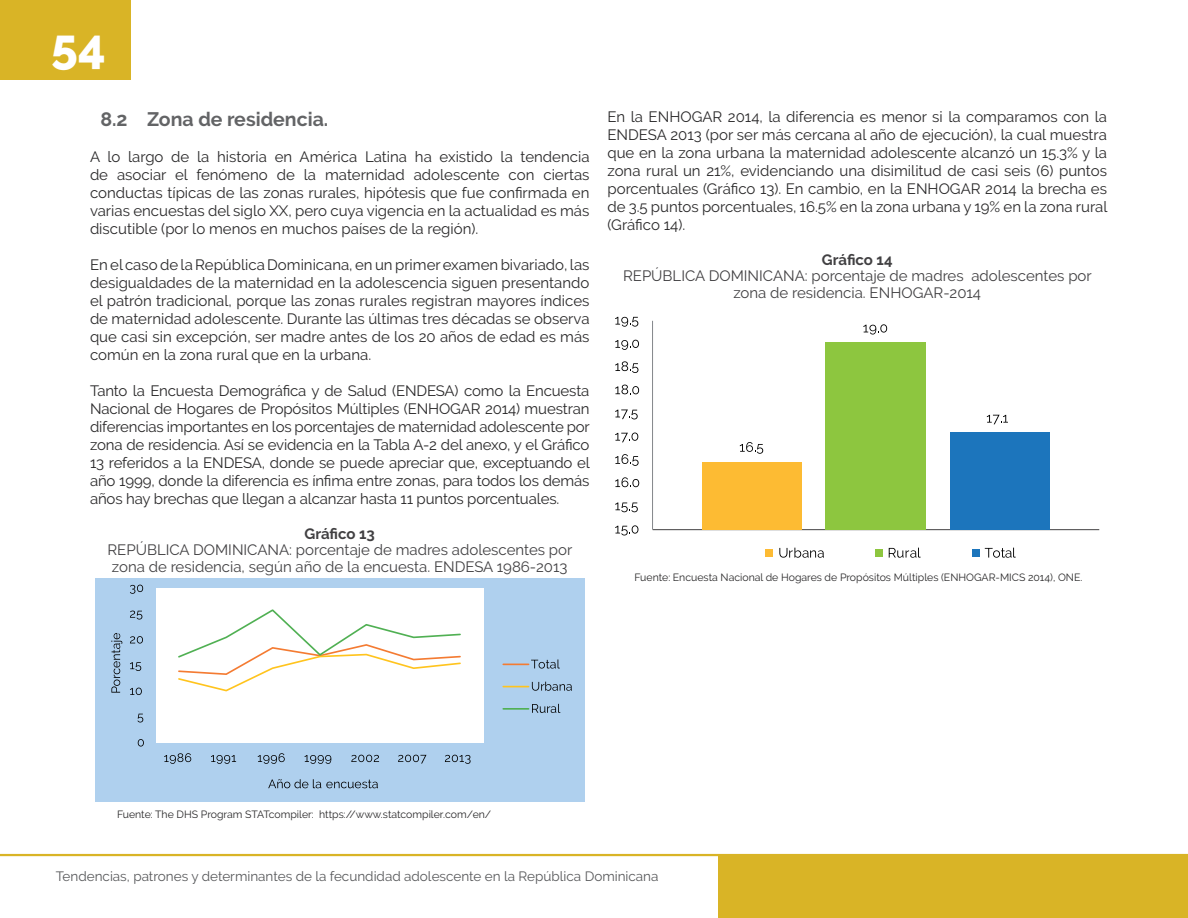
<style>
.page{position:relative;width:1188px;height:918px;background:#fff}
.page>*{position:absolute;margin:0;border:0;box-sizing:border-box;transform-origin:0 0}
.t1{font:800 48px "Raleway";color:#fff}
.t2{font:700 19.5px "Raleway";color:#636466}
.t3{font:15px/18px "Raleway";color:#292829;text-align:justify}
.t4{font:15px/16.5px "Raleway";color:#414042;text-align:center}
.t5{font:700 15px "Raleway";letter-spacing:-.005em;color:#414042}
.t6{font:13.5px "Raleway";color:#58595b}
.t7{font:10.5px "Raleway";color:#292829}
</style>
<div class="page">
<hr style="left:0;top:854px;width:1188px;height:2px;background:#d9b426">
<div style="left:718px;top:855px;width:470px;height:63px;background:#d9b426"></div>
<div style="left:0;top:0;width:130px;height:79px;background:#d9b426"></div>
<div style="left:95px;top:578px;width:489px;height:223px;background:#afd0ee"></div>
<div style="left:156px;top:588px;width:328px;height:155px;background:#fff"></div>
<svg style="left:178px;top:609px;width:283px;height:83px"></svg>
<svg style="left:138px;top:739px;width:6px;height:8px"></svg>
<svg style="left:137px;top:714px;width:6px;height:8px"></svg>
<svg style="left:130px;top:688px;width:12px;height:7px"></svg>
<svg style="left:130px;top:662px;width:11px;height:9px"></svg>
<svg style="left:130px;top:636px;width:13px;height:8px"></svg>
<svg style="left:130px;top:611px;width:12px;height:9px"></svg>
<svg style="left:130px;top:585px;width:13px;height:9px"></svg>
<svg style="left:164px;top:753px;width:27px;height:11px"></svg>
<svg style="left:211px;top:755px;width:25px;height:9px"></svg>
<svg style="left:258px;top:753px;width:27px;height:11px"></svg>
<svg style="left:305px;top:755px;width:26px;height:9px"></svg>
<svg style="left:351px;top:755px;width:28px;height:7px"></svg>
<svg style="left:398px;top:755px;width:28px;height:9px"></svg>
<svg style="left:445px;top:755px;width:26px;height:9px"></svg>
<svg style="left:111px;top:633px;width:11px;height:60px"></svg>
<svg style="left:268px;top:779px;width:110px;height:9px"></svg>
<svg style="left:503px;top:659px;width:57px;height:10px"></svg>
<svg style="left:503px;top:682px;width:69px;height:9px"></svg>
<hr style="left:503px;top:708px;width:26px;height:2px;background:#50b053">
<svg style="left:532px;top:704px;width:28px;height:9px"></svg>
<hr style="left:653px;top:529px;width:446px;height:1px;background:#414042">
<div style="left:703px;top:462px;width:99px;height:68px;background:#fdbb33"></div>
<div style="left:826px;top:342px;width:100px;height:188px;background:#8dc63f"></div>
<div style="left:950px;top:433px;width:99px;height:97px;background:#1c75bc"></div>
<hr style="left:652px;top:321px;width:1px;height:209px;background:#83868a">
<svg style="left:740px;top:442px;width:23px;height:12px"></svg>
<svg style="left:863px;top:324px;width:24px;height:11px"></svg>
<svg style="left:987px;top:415px;width:21px;height:9px"></svg>
<svg style="left:615px;top:525px;width:23px;height:11px"></svg>
<svg style="left:615px;top:503px;width:23px;height:9px"></svg>
<svg style="left:615px;top:477px;width:24px;height:10px"></svg>
<svg style="left:615px;top:454px;width:24px;height:12px"></svg>
<svg style="left:615px;top:433px;width:23px;height:9px"></svg>
<svg style="left:615px;top:410px;width:23px;height:9px"></svg>
<svg style="left:615px;top:385px;width:24px;height:9px"></svg>
<svg style="left:615px;top:361px;width:23px;height:12px"></svg>
<svg style="left:615px;top:340px;width:24px;height:10px"></svg>
<svg style="left:615px;top:317px;width:23px;height:10px"></svg>
<div style="left:765px;top:550px;width:8px;height:7px;background:#fdbb33"></div>
<svg style="left:779px;top:548px;width:45px;height:10px"></svg>
<div style="left:875px;top:550px;width:7px;height:7px;background:#8dc63f"></div>
<svg style="left:889px;top:548px;width:32px;height:10px"></svg>
<div style="left:972px;top:550px;width:7px;height:7px;background:#1c75bc"></div>
<svg style="left:985px;top:548px;width:31px;height:10px"></svg>
<h1 class="t1" style="left:51px;top:19px;width:56px">54</h1>
<h2 class="t2" style="left:100px;top:108px;width:229px">8.2 Zona de residencia.</h2>
<p class="t3" style="left:90px;top:148px;width:501px">A lo largo de la historia en América Latina ha existido la tendencia de asociar el fenómeno de la maternidad adolescente con ciertas conductas típicas de las zonas rurales, hipótesis que fue confirmada en varias encuestas del siglo XX, pero cuya vigencia en la actualidad es más discutible (por lo menos en muchos países de la región).</p>
<p class="t3" style="left:90px;top:256px;width:501px">En el caso de la República Dominicana, en un primer examen bivariado, las desigualdades de la maternidad en la adolescencia siguen presentando el patrón tradicional, porque las zonas rurales registran mayores índices de maternidad adolescente. Durante las últimas tres décadas se observa que casi sin excepción, ser madre antes de los 20 años de edad es más común en la zona rural que en la urbana.</p>
<p class="t3" style="left:90px;top:382px;width:501px">Tanto la Encuesta Demográfica y de Salud (ENDESA) como la Encuesta Nacional de Hogares de Propósitos Múltiples (ENHOGAR 2014) muestran diferencias importantes en los porcentajes de maternidad adolescente por zona de residencia. Así se evidencia en la Tabla A-2 del anexo, y el Gráfico 13 referidos a la ENDESA, donde se puede apreciar que, exceptuando el año 1999, donde la diferencia es ínfima entre zonas, para todos los demás años hay brechas que llegan a alcanzar hasta 11 puntos porcentuales.</p>
<p class="t5" style="left:304px;top:525px;width:72px">Gráfico 13</p>
<p class="t4" style="left:107px;top:542px;width:466px">REPÚBLICA DOMINICANA: porcentaje de madres adolescentes por zona de residencia, según año de la encuesta. ENDESA 1986-2013</p>
<p class="t3" style="left:608px;top:108px;width:501px">En la ENHOGAR 2014, la diferencia es menor si la comparamos con la ENDESA 2013 (por ser más cercana al año de ejecución), la cual muestra que en la zona urbana la maternidad adolescente alcanzó un 15.3% y la zona rural un 21%, evidenciando una disimilitud de casi seis (6) puntos porcentuales (Gráfico 13). En cambio, en la ENHOGAR 2014 la brecha es de 3.5 puntos porcentuales, 16.5% en la zona urbana y 19% en la zona rural (Gráfico 14).</p>
<p class="t5" style="left:822px;top:251px;width:72px">Gráfico 14</p>
<p class="t4" style="left:623px;top:268px;width:470px">REPÚBLICA DOMINICANA: porcentaje de madres adolescentes por zona de residencia. ENHOGAR-2014</p>
<p class="t7" style="left:634px;top:571px;width:449px">Fuente: Encuesta Nacional de Hogares de Propósitos Múltiples (ENHOGAR-MICS 2014), ONE.</p>
<p class="t7" style="left:117px;top:808px;width:376px">Fuente: The DHS Program STATcompiler: https://www.statcompiler.com/en/</p>
<p class="t6" style="left:56px;top:869px;width:604px">Tendencias, patrones y determinantes de la fecundidad adolescente en la República Dominicana</p>
</div>
